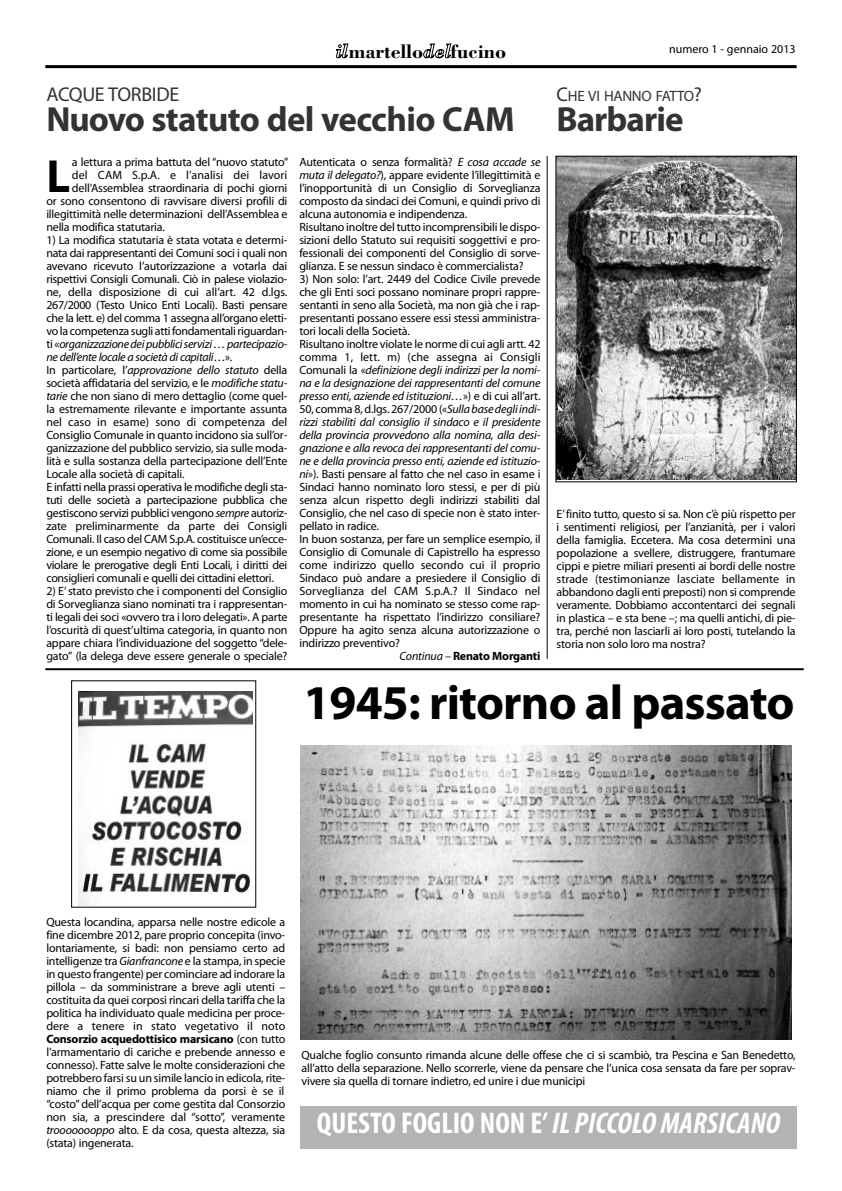
<style>
.page{position:relative;width:842px;height:1191px;background:#fff}
.page>*{position:absolute;margin:0;border:0;box-sizing:border-box;transform-origin:0 0}
.t1{font:700 48.7px "Myriad Pro";letter-spacing:-.015em;color:#000}
.t2{font:700 46.6px "Myriad Pro";color:#000}
.t3{font:700 35px "Myriad Pro";letter-spacing:-.025em;color:#333}
.t4{font:italic 700 condensed 30px "Myriad Pro";color:#fff}
.t5{font:700 20px "Bodoni Std";color:#000}
.t6{font:20px "Myriad Pro";letter-spacing:-.015em;color:#333}
.t7{font:15px "Myriad Pro";letter-spacing:-.02em;color:#333}
.t8{font:12px/13px "Myriad Pro";letter-spacing:-.015em;color:#000;text-align:justify}
.t9{font:italic 12px "Myriad Pro";letter-spacing:-.015em;color:#000}
.t10{font:12px "Myriad Pro";letter-spacing:.005em;color:#000}
.t11{font:700 12px "Myriad Pro";letter-spacing:-.015em;color:#000}
.s1{font-style:italic;color:#fff}
.s2{font-style:italic}
.s3{font-style:normal}
.s4{font-weight:400;font-style:italic}
.s5{font-size:20px}
.s6{font-weight:700}
</style>
<div class="page">
<hr style="left:45px;top:65px;width:752px;height:3px;background:#000">
<img style="left:558px;top:158px;width:237px;height:321px">
<div style="left:556px;top:156px;width:241px;height:326px;border:1px solid #000"></div>
<hr style="left:45px;top:668px;width:759px;height:2px;background:#000">
<img style="left:300px;top:745px;width:491px;height:294px">
<img style="left:79px;top:691px;width:173px;height:214px">
<div style="left:300px;top:1106px;width:497px;height:42px;background:#b3b3b3"></div>
<hr style="left:547px;top:156px;width:1px;height:503px;background:#000">
<h3 class="t5" style="left:336px;top:39px;width:172px"><span class="s1">il</span>martello<span class="s1">del</span>fucino</h3>
<p class="t8" style="left:669px;top:43px;width:128px">numero 1 - gennaio 2013</p>
<h3 class="t6" style="left:46px;top:87px;width:134px">ACQUE TORBIDE</h3>
<h3 class="t3" style="left:46px;top:106px;width:470px">Nuovo statuto del vecchio CAM</h3>
<h2 class="t2" style="left:46px;top:159px;width:25px">L</h2>
<p class="t8" style="left:72px;top:156px;width:218px">a lettura a prima battuta del “nuovo statuto”</p>
<p class="t10" style="left:72px;top:170px;width:217px">del CAM S.p.A. e l’analisi dei lavori</p>
<p class="t8" style="left:72px;top:182px;width:217px">dell’Assemblea straordinaria di pochi giorni</p>
<p class="t8" style="left:46px;top:195px;width:243px">or sono consentono di ravvisare diversi profili di</p>
<p class="t8" style="left:46px;top:208px;width:243px">illegittimità nelle determinazioni dell’Assemblea e</p>
<p class="t8" style="left:46px;top:221px;width:120px">nella modifica statutaria.</p>
<p class="t8" style="left:46px;top:234px;width:243px;text-align:left">1) La modifica statutaria è stata votata e determi&shy;nata dai rappresentanti dei Comuni soci i quali non avevano ricevuto l’autorizzazione a votarla dai rispettivi Consigli Comunali. Ciò in palese violazio&shy;ne, della disposizione di cui all’art. 42 d.lgs.<br>267/2000 (Testo Unico Enti Locali). Basti pensare che la lett. e) del comma 1 assegna all’organo eletti&shy;vo la competenza sugli atti fondamentali riguardan&shy;ti «<span class="s2">organizzazionedeipubbliciservizi…partecipazio&shy;ne dell’ente locale a società di capitali</span>…».<br>In particolare, l’<span class="s2">approvazione dello statuto</span> della società affidataria del servizio, e le <span class="s2">modifiche statu&shy;tarie</span> che non siano di mero dettaglio (come quel&shy;la estremamente rilevante e importante assunta nel caso in esame) sono di competenza del Consiglio Comunale in quanto incidono sia sull’or&shy;ganizzazione del pubblico servizio, sia sulle moda&shy;lità e sulla sostanza della partecipazione dell’Ente Locale alla società di capitali.<br>E infatti nella prassi operativa le modifiche degli sta&shy;tuti delle società a partecipazione pubblica che gestiscono servizi pubblici vengono <span class="s2">sempre</span> autoriz&shy;zate preliminarmente da parte dei Consigli Comunali. Il caso del CAM S.p.A. costituisce un’ecce&shy;zione, e un esempio negativo di come sia possibile violare le prerogative degli Enti Locali, i diritti dei consiglieri comunali e quelli dei cittadini elettori.</p>
<p class="t8" style="left:46px;top:585px;width:243px">2) E’stato previsto che i componenti del Consiglio di Sorveglianza siano nominati tra i rappresentan&shy;ti legali dei soci «ovvero tra i loro delegati». A parte l’oscurità di quest’ultima categoria, in quanto non appare chiara l’individuazione del soggetto “dele&shy;gato” (la delega deve essere generale o speciale?</p>
<p class="t8" style="left:299px;top:156px;width:243px;text-align:left">Autenticata o senza formalità? <span class="s2">E cosa accade se muta il delegato?</span>), appare evidente l’illegittimità e l’inopportunità di un Consiglio di Sorveglianza composto da sindaci dei Comuni, e quindi privo di alcuna autonomia e indipendenza.<br>Risultano inoltre del tutto incomprensibili le dispo&shy;sizioni dello Statuto sui requisiti soggettivi e pro&shy;fessionali dei componenti del Consiglio di sorve&shy;glianza. E se nessun sindaco è commercialista?</p>
<p class="t8" style="left:299px;top:273px;width:243px">3) Non solo: l’art. 2449 del Codice Civile prevede</p>
<p class="t8" style="left:299px;top:286px;width:243px">che gli Enti soci possano nominare propri rappre-</p>
<p class="t8" style="left:299px;top:299px;width:243px">sentanti in seno alla Società, ma non già che i rap-</p>
<p class="t8" style="left:299px;top:312px;width:243px">presentanti possano essere essi stessi amministra-</p>
<p class="t8" style="left:299px;top:325px;width:112px">tori locali della Società.</p>
<p class="t8" style="left:299px;top:338px;width:243px">Risultano inoltre violate le norme di cui agli artt. 42</p>
<p class="t10" style="left:299px;top:352px;width:243px">comma 1, lett. m) (che assegna ai Consigli</p>
<p class="t9" style="left:299px;top:365px;width:243px"><span class="s3">Comunali la «</span>definizione degli indirizzi per la nomi-</p>
<p class="t9" style="left:299px;top:378px;width:243px">na e la designazione dei rappresentanti del comune</p>
<p class="t9" style="left:299px;top:391px;width:243px">presso enti, aziende ed istituzioni…<span class="s3">») e di cui all’art.</span></p>
<p class="t8" style="left:299px;top:403px;width:243px">50, comma 8, d.lgs. 267/2000 («<span class="s2">Sullabasedegli indi-</span></p>
<p class="t9" style="left:299px;top:417px;width:243px">rizzi stabiliti dal consiglio il sindaco e il presidente</p>
<p class="t9" style="left:299px;top:430px;width:243px">della provincia provvedono alla nomina, alla desi-</p>
<p class="t9" style="left:299px;top:443px;width:243px">gnazione e alla revoca dei rappresentanti del comu-</p>
<p class="t9" style="left:299px;top:456px;width:243px">ne e della provincia presso enti, aziende ed istituzio-</p>
<p class="t8" style="left:299px;top:468px;width:243px"><span class="s2">ni</span>»). Basti pensare al fatto che nel caso in esame i</p>
<p class="t8" style="left:299px;top:481px;width:243px">Sindaci hanno nominato loro stessi, e per di più</p>
<p class="t8" style="left:299px;top:494px;width:243px">senza alcun rispetto degli indirizzi stabiliti dal</p>
<p class="t8" style="left:299px;top:507px;width:243px">Consiglio, che nel caso di specie non è stato inter-</p>
<p class="t8" style="left:299px;top:520px;width:81px">pellato in radice.</p>
<p class="t8" style="left:299px;top:533px;width:243px">In buon sostanza, per fare un semplice esempio, il</p>
<p class="t8" style="left:299px;top:546px;width:243px">Consiglio di Comunale di Capistrello ha espresso</p>
<p class="t10" style="left:299px;top:560px;width:243px">come indirizzo quello secondo cui il proprio</p>
<p class="t8" style="left:299px;top:572px;width:243px">Sindaco può andare a presiedere il Consiglio di</p>
<p class="t10" style="left:299px;top:586px;width:243px">Sorveglianza del CAM S.p.A.? Il Sindaco nel</p>
<p class="t8" style="left:299px;top:598px;width:243px">momento in cui ha nominato se stesso come rap-</p>
<p class="t8" style="left:299px;top:611px;width:243px">presentante ha rispettato l’indirizzo consiliare?</p>
<p class="t8" style="left:299px;top:624px;width:243px">Oppure ha agito senza alcuna autorizzazione o</p>
<p class="t8" style="left:299px;top:637px;width:102px">indirizzo preventivo?</p>
<p class="t11" style="left:400px;top:651px;width:142px"><span class="s4">Continua –</span> Renato Morganti</p>
<p class="t7" style="left:557px;top:90px;width:147px"><span class="s5">C</span>HE VI HANNO FATTO<span class="s5">?</span></p>
<h3 class="t3" style="left:557px;top:106px;width:128px">Barbarie</h3>
<p class="t8" style="left:557px;top:508px;width:240px">E’finito tutto, questo si sa. Non c’è più rispetto per i sentimenti religiosi, per l’anzianità, per i valori della famiglia. Eccetera. Ma cosa determini una popolazione a svellere, distruggere, frantumare cippi e pietre miliari presenti ai bordi delle nostre strade (testimonianze lasciate bellamente in abbandono dagli enti preposti) non si comprende veramente. Dobbiamo accontentarci dei segnali in plastica – e sta bene –; ma quelli antichi, di pie&shy;tra, perché non lasciarli ai loro posti, tutelando la storia non solo loro ma nostra?</p>
<h1 class="t1" style="left:303px;top:684px;width:493px">1945: ritorno al passato</h1>
<p class="t8" style="left:46px;top:916px;width:240px">Questa locandina, apparsa nelle nostre edicole a fine dicembre 2012, pare proprio concepita (invo&shy;lontariamente, si badi: non pensiamo certo ad intelligenze tra <span class="s2">Gianfrancone</span> e la stampa, in specie in questo frangente) per cominciare ad indorare la pillola – da somministrare a breve agli utenti – costituita da quei corposi rincari della tariffa che la politica ha individuato quale medicina per proce&shy;dere a tenere in stato vegetativo il noto <span class="s6">Consorzio acquedottisico marsicano</span> (con tutto l’armamentario di cariche e prebende annesso e connesso). Fatte salve le molte considerazioni che potrebbero farsi su un simile lancio in edicola, rite&shy;niamo che il primo problema da porsi è se il “costo” dell’acqua per come gestita dal Consorzio non sia, a prescindere dal “sotto”, veramente <span class="s2">troooooooppo</span> alto. E da cosa, questa altezza, sia (stata) ingenerata.</p>
<p class="t8" style="left:301px;top:1049px;width:496px">Qualche foglio consunto rimanda alcune delle offese che ci si scambiò, tra Pescina e San Benedetto, all’atto della separazione. Nello scorrerle, viene da pensare che l’unica cosa sensata da fare per soprav&shy;vivere sia quella di tornare indietro, ed unire i due municipi</p>
<h3 class="t4" style="left:317px;top:1112px;width:465px"><span class="s3">QUESTO FOGLIO NON E’</span> IL PICCOLO MARSICANO</h3>
</div>
